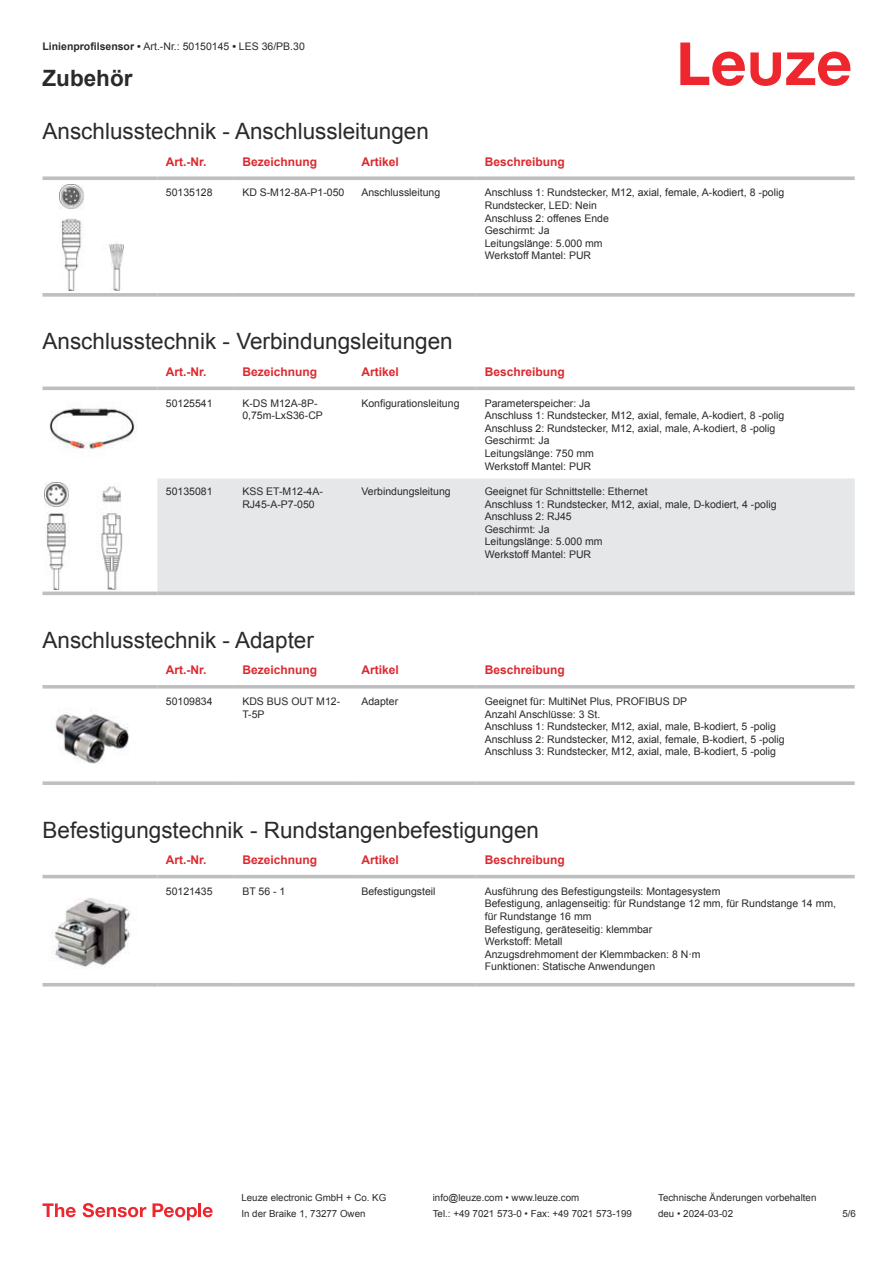
<style>
.page{position:relative;width:893px;height:1263px;background:#fff}
.page>*{position:absolute;margin:0;border:0;box-sizing:border-box;transform-origin:0 0}
.t1{font:22.5px "Arial";color:#2b292a}
.t2{font:700 22.5px "Arial";color:#2b292a}
.t3{font:700 12px "Arial";color:#db2a30}
.t4{font:10.5px/12.6px "Arial";color:#2b292a}
.t5{font:9.75px "Arial";color:#2b292a}
.s1{font-weight:700}
</style>
<div class="page">
<svg style="left:680px;top:43px;width:170px;height:43px"></svg>
<svg style="left:43px;top:176px;width:114px;height:4px"></svg>
<svg style="left:157px;top:176px;width:77px;height:4px"></svg>
<svg style="left:234px;top:176px;width:119px;height:4px"></svg>
<svg style="left:353px;top:176px;width:123px;height:4px"></svg>
<svg style="left:476px;top:176px;width:379px;height:4px;background:#c4c6c8"></svg>
<svg style="left:43px;top:293px;width:114px;height:4px"></svg>
<svg style="left:157px;top:293px;width:77px;height:4px"></svg>
<svg style="left:234px;top:293px;width:119px;height:4px"></svg>
<svg style="left:353px;top:293px;width:123px;height:4px"></svg>
<svg style="left:476px;top:293px;width:379px;height:4px;background:#c3c5c7"></svg>
<img style="left:59px;top:184px;width:65px;height:107px">
<div style="left:157px;top:478px;width:698px;height:113px;background:#e6e7e9"></div>
<svg style="left:43px;top:386px;width:114px;height:4px"></svg>
<svg style="left:157px;top:386px;width:77px;height:4px"></svg>
<svg style="left:234px;top:386px;width:119px;height:4px"></svg>
<svg style="left:353px;top:386px;width:123px;height:4px"></svg>
<svg style="left:476px;top:386px;width:379px;height:4px;background:#c5c7c9"></svg>
<svg style="left:43px;top:591px;width:114px;height:4px"></svg>
<svg style="left:157px;top:591px;width:77px;height:4px"></svg>
<svg style="left:234px;top:591px;width:119px;height:4px"></svg>
<svg style="left:353px;top:591px;width:123px;height:4px"></svg>
<svg style="left:476px;top:591px;width:379px;height:4px;background:#c2c4c6"></svg>
<img style="left:49px;top:408px;width:88px;height:49px">
<img style="left:45px;top:483px;width:78px;height:106px">
<svg style="left:43px;top:685px;width:114px;height:4px"></svg>
<svg style="left:157px;top:685px;width:77px;height:4px"></svg>
<svg style="left:234px;top:685px;width:119px;height:4px"></svg>
<svg style="left:353px;top:685px;width:123px;height:4px"></svg>
<svg style="left:476px;top:685px;width:379px;height:4px;background:#c3c5c7"></svg>
<svg style="left:43px;top:781px;width:114px;height:4px"></svg>
<svg style="left:157px;top:781px;width:77px;height:4px"></svg>
<svg style="left:234px;top:781px;width:119px;height:4px"></svg>
<svg style="left:353px;top:781px;width:123px;height:4px"></svg>
<svg style="left:476px;top:781px;width:379px;height:4px;background:#c3c5c7"></svg>
<img style="left:55px;top:711px;width:74px;height:53px">
<svg style="left:43px;top:874px;width:812px;height:113px"></svg>
<hr style="left:43px;top:875px;width:114px;height:3px;background:#bdbfc1">
<hr style="left:157px;top:875px;width:77px;height:3px;background:#bdbfc1">
<hr style="left:234px;top:875px;width:119px;height:3px;background:#bdbfc1">
<hr style="left:353px;top:875px;width:123px;height:3px;background:#bdbfc1">
<hr style="left:476px;top:875px;width:379px;height:3px;background:#bdbfc1">
<hr style="left:43px;top:983px;width:114px;height:3px;background:#bdbfc1">
<hr style="left:157px;top:983px;width:77px;height:3px;background:#bdbfc1">
<hr style="left:234px;top:983px;width:119px;height:3px;background:#bdbfc1">
<hr style="left:353px;top:983px;width:123px;height:3px;background:#bdbfc1">
<hr style="left:476px;top:983px;width:379px;height:3px;background:#bdbfc1">
<img style="left:43px;top:883px;width:97px;height:97px">
<svg style="left:43px;top:1203px;width:33px;height:14px"></svg>
<svg style="left:83px;top:1203px;width:63px;height:14px"></svg>
<svg style="left:153px;top:1203px;width:44px;height:17px"></svg>
<hr style="left:198px;top:1203px;width:3px;height:14px;background:#ed272d">
<svg style="left:203px;top:1207px;width:10px;height:10px"></svg>
<p class="t4" style="left:43px;top:41px;width:264px"><span class="s1">Linienprofilsensor •</span> Art.-Nr.: 50150145 <span class="s1">•</span> LES 36/PB.30</p>
<h1 class="t2" style="left:43px;top:70px;width:92px">Zubehör</h1>
<h1 class="t1" style="left:43px;top:123px;width:388px">Anschlusstechnik - Anschlussleitungen</h1>
<p class="t3" style="left:166px;top:157px;width:42px">Art.-Nr.</p>
<p class="t3" style="left:242px;top:157px;width:76px">Bezeichnung</p>
<p class="t3" style="left:361px;top:157px;width:39px">Artikel</p>
<p class="t3" style="left:485px;top:157px;width:82px">Beschreibung</p>
<p class="t4" style="left:166px;top:187px;width:48px">50135128</p>
<p class="t4" style="left:242px;top:187px;width:104px">KD S-M12-8A-P1- 050</p>
<p class="t4" style="left:361px;top:187px;width:80px">Anschlussleitung</p>
<p class="t4" style="left:485px;top:187px;width:301px">Anschluss 1: Rundstecker, M12, axial, female, A-kodiert, 8 -polig<br>Rundstecker, LED: Nein<br>Anschluss 2: offenes Ende<br>Geschirmt: Ja<br>Leitungslänge: 5.000 mm<br>Werkstoff Mantel: PUR</p>
<h1 class="t1" style="left:43px;top:333px;width:412px">Anschlusstechnik - Verbindungsleitungen</h1>
<p class="t3" style="left:166px;top:367px;width:42px">Art.-Nr.</p>
<p class="t3" style="left:242px;top:367px;width:76px">Bezeichnung</p>
<p class="t3" style="left:361px;top:367px;width:39px">Artikel</p>
<p class="t3" style="left:485px;top:367px;width:82px">Beschreibung</p>
<p class="t4" style="left:166px;top:397px;width:48px">50125541</p>
<p class="t4" style="left:242px;top:397px;width:82px">K-DS M12A-8P-<br>0,75m-LxS36-CP</p>
<p class="t4" style="left:361px;top:397px;width:100px">Konfigurationsleitung</p>
<p class="t4" style="left:485px;top:397px;width:301px">Parameterspeicher: Ja<br>Anschluss 1: Rundstecker, M12, axial, female, A-kodiert, 8 -polig Anschluss 2: Rundstecker, M12, axial, male, A-kodiert, 8 -polig Geschirmt: Ja<br>Leitungslänge: 750 mm<br>Werkstoff Mantel: PUR</p>
<p class="t4" style="left:166px;top:486px;width:48px">50135081</p>
<p class="t4" style="left:242px;top:486px;width:82px">KSS ET-M12-4A-<br>RJ45-A-P7-050</p>
<p class="t4" style="left:361px;top:486px;width:91px">Verbindungsleitung</p>
<p class="t4" style="left:485px;top:486px;width:293px">Geeignet für Schnittstelle: Ethernet<br>Anschluss 1: Rundstecker, M12, axial, male, D-kodiert, 4 -polig<br>Anschluss 2: RJ45<br>Geschirmt: Ja<br>Leitungslänge: 5.000 mm<br>Werkstoff Mantel: PUR</p>
<h1 class="t1" style="left:43px;top:632px;width:273px">Anschlusstechnik - Adapter</h1>
<p class="t3" style="left:166px;top:665px;width:42px">Art.-Nr.</p>
<p class="t3" style="left:242px;top:665px;width:76px">Bezeichnung</p>
<p class="t3" style="left:361px;top:665px;width:39px">Artikel</p>
<p class="t3" style="left:485px;top:665px;width:82px">Beschreibung</p>
<p class="t4" style="left:166px;top:696px;width:48px">50109834</p>
<p class="t4" style="left:242px;top:696px;width:99px">KDS BUS OUT M12-<br>T-5P</p>
<p class="t4" style="left:361px;top:696px;width:38px">Adapter</p>
<p class="t4" style="left:485px;top:696px;width:301px">Geeignet für: MultiNet Plus, PROFIBUS DP<br>Anzahl Anschlüsse: 3 St.<br>Anschluss 1: Rundstecker, M12, axial, male, B-kodiert, 5 -polig Anschluss 2: Rundstecker, M12, axial, female, B-kodiert, 5 -polig Anschluss 3: Rundstecker, M12, axial, male, B-kodiert, 5 -polig</p>
<h1 class="t1" style="left:43px;top:821px;width:498px">Befestigungstechnik - Rundstangenbefestigungen</h1>
<p class="t3" style="left:166px;top:855px;width:42px">Art.-Nr.</p>
<p class="t3" style="left:242px;top:855px;width:76px">Bezeichnung</p>
<p class="t3" style="left:361px;top:855px;width:39px">Artikel</p>
<p class="t3" style="left:485px;top:855px;width:82px">Beschreibung</p>
<p class="t4" style="left:166px;top:886px;width:48px">50121435</p>
<p class="t4" style="left:242px;top:886px;width:44px">BT 56 - 1</p>
<p class="t4" style="left:361px;top:886px;width:76px">Befestigungsteil</p>
<p class="t4" style="left:485px;top:886px;width:353px">Ausführung des Befestigungsteils: Montagesystem<br>Befestigung, anlagenseitig: für Rundstange 12 mm, für Rundstange 14 mm, für Rundstange 16 mm<br>Befestigung, geräteseitig: klemmbar<br>Werkstoff: Metall<br>Anzugsdrehmoment der Klemmbacken: 8 N·m<br>Funktionen: Statische Anwendungen</p>
<p class="t5" style="left:241px;top:1194px;width:146px">Leuze electronic GmbH + Co. KG</p>
<p class="t5" style="left:433px;top:1194px;width:148px">info@leuze.com • www.leuze.com</p>
<p class="t5" style="left:658px;top:1194px;width:160px">Technische Änderungen vorbehalten</p>
<p class="t5" style="left:241px;top:1210px;width:126px">In der Braike 1, 73277 Owen</p>
<p class="t5" style="left:433px;top:1210px;width:201px">Tel.: +49 7021 573-0 • Fax: +49 7021 573-199</p>
<p class="t5" style="left:658px;top:1210px;width:76px">deu • 2024-03-02</p>
<p class="t5" style="left:842px;top:1210px;width:15px">5 /6</p>
</div>
